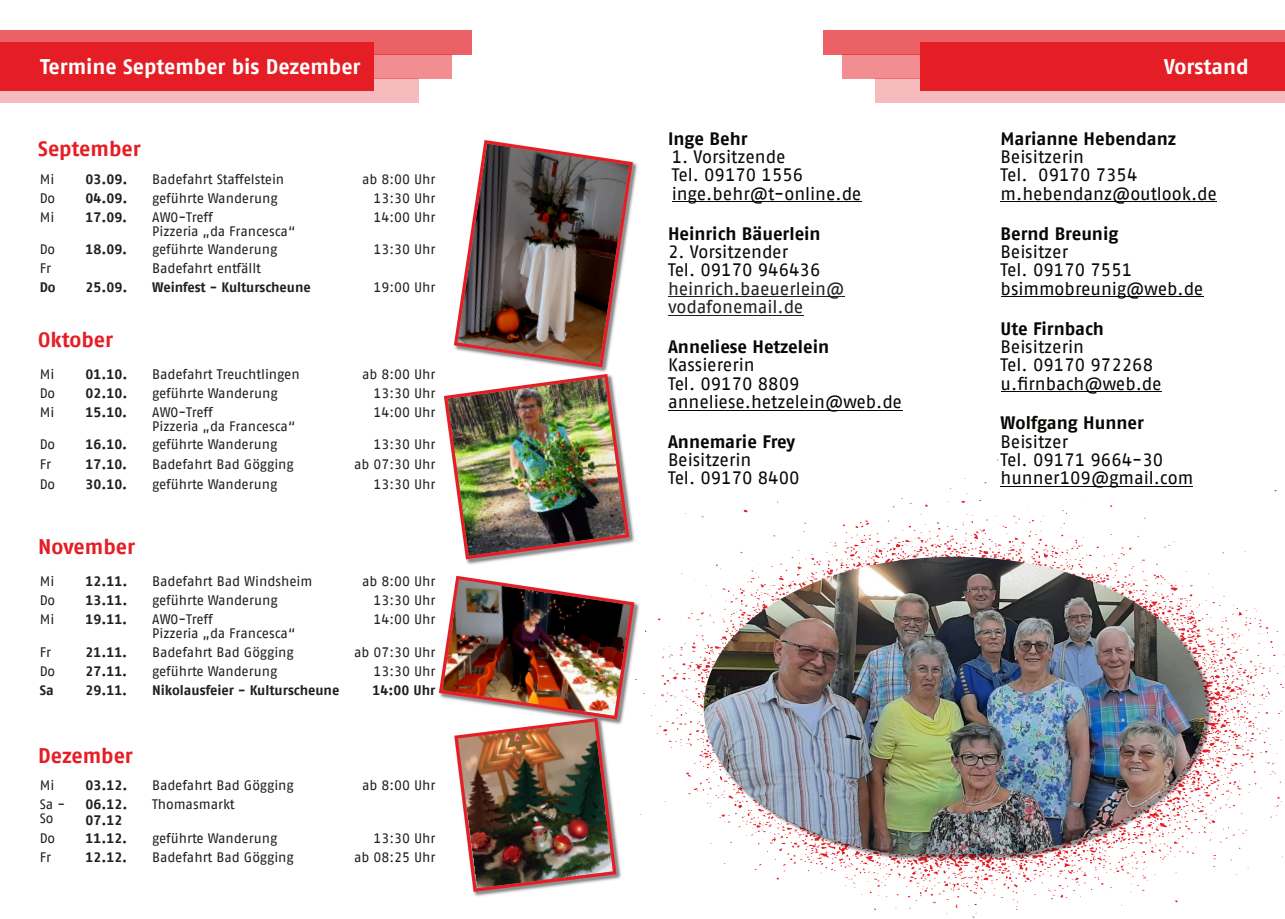
<style>
.page{position:relative;width:1285px;height:919px;background:#fff}
.page>*{position:absolute;margin:0;border:0;box-sizing:border-box;transform-origin:0 0}
.t1{font:700 21.15px "AWO Fago Office";color:#fff}
.t2{font:700 21.15px "AWO Fago Office";letter-spacing:-.005em;color:#e51e25}
.t3{font:18px/18.3px "AWO Fago Office";color:#080704}
.t4{font:700 18px "AWO Fago Office";color:#080704}
.t5{font:18px/18.3px "AWO Fago Office";letter-spacing:-.005em;color:#231f20}
.t6{font:13.8px/14px "AWO Fago Office";color:#231f20}
.t7{font:700 13.8px/16.5px "AWO Fago Office";color:#231f20}
</style>
<div class="page">
<img style="left:465px;top:559px;width:45px;height:6px">
<img style="left:444px;top:374px;width:180px;height:185px">
<img style="left:473px;top:891px;width:47px;height:6px">
<img style="left:439px;top:575px;width:159px;height:316px">
<div style="left:0;top:79px;width:419px;height:24px;background:#e51e25;opacity:.3"></div>
<div style="left:0;top:55px;width:451px;height:24px;background:#e51e25;opacity:.5"></div>
<div style="left:0;top:31px;width:471px;height:24px;background:#e51e25;opacity:.7"></div>
<img style="left:453px;top:162px;width:185px;height:210px">
<img style="left:454px;top:140px;width:178px;height:227px">
<hr style="left:1000px;top:201px;width:216px;height:1px;background:#080704">
<hr style="left:1000px;top:296px;width:203px;height:1px;background:#080704">
<hr style="left:1000px;top:391px;width:161px;height:1px;background:#080704">
<hr style="left:671px;top:201px;width:190px;height:1px;background:#080704">
<hr style="left:668px;top:296px;width:176px;height:1px;background:#231f20">
<hr style="left:668px;top:314px;width:135px;height:1px;background:#231f20">
<hr style="left:668px;top:409px;width:233px;height:1px;background:#080704">
<div style="left:875px;top:78px;width:409px;height:24px;background:#e51e25;opacity:.3"></div>
<div style="left:842px;top:54px;width:442px;height:24px;background:#e51e25;opacity:.5"></div>
<div style="left:822px;top:30px;width:462px;height:24px;background:#e51e25;opacity:.7"></div>
<svg style="left:598px;top:459px;width:686px;height:459px"></svg>
<img style="left:703px;top:556px;width:508px;height:304px">
<img style="left:703px;top:556px;width:502px;height:297px">
<h1 class="t1" style="left:40px;top:57px;width:322px">Termine September bis Dezember</h1>
<h1 class="t2" style="left:38px;top:139px;width:104px">September</h1>
<p class="t6" style="left:40px;top:173px;width:16px">Mi</p>
<p class="t7" style="left:85px;top:171px;width:43px">03.09.</p>
<p class="t6" style="left:152px;top:173px;width:134px">Badefahrt Staffelstein</p>
<p class="t6" style="left:362px;top:173px;width:75px">ab 8:00 Uhr</p>
<p class="t6" style="left:40px;top:192px;width:17px">Do</p>
<p class="t7" style="left:85px;top:190px;width:43px">04.09.</p>
<p class="t6" style="left:152px;top:192px;width:127px">geführte Wanderung</p>
<p class="t6" style="left:373px;top:192px;width:63px">13:30 Uhr</p>
<p class="t6" style="left:40px;top:211px;width:16px">Mi</p>
<p class="t7" style="left:85px;top:209px;width:43px">17.09.</p>
<p class="t6" style="left:152px;top:211px;width:145px">AWO-Treff<br>Pizzeria „da Francesca“</p>
<p class="t6" style="left:373px;top:211px;width:63px">14:00 Uhr</p>
<p class="t6" style="left:40px;top:244px;width:17px">Do</p>
<p class="t7" style="left:85px;top:242px;width:43px">18.09.</p>
<p class="t6" style="left:152px;top:244px;width:127px">geführte Wanderung</p>
<p class="t6" style="left:373px;top:244px;width:63px">13:30 Uhr</p>
<p class="t6" style="left:40px;top:263px;width:13px">Fr</p>
<p class="t6" style="left:152px;top:263px;width:110px">Badefahrt entfällt</p>
<p class="t7" style="left:40px;top:280px;width:17px">Do</p>
<p class="t7" style="left:85px;top:280px;width:43px">25.09.</p>
<p class="t7" style="left:152px;top:280px;width:160px">Weinfest - Kulturscheune</p>
<p class="t6" style="left:373px;top:282px;width:63px">19:00 Uhr</p>
<h1 class="t2" style="left:38px;top:329px;width:76px">Oktober</h1>
<p class="t6" style="left:40px;top:368px;width:16px">Mi</p>
<p class="t7" style="left:85px;top:366px;width:43px">01.10.</p>
<p class="t6" style="left:152px;top:368px;width:149px">Badefahrt Treuchtlingen</p>
<p class="t6" style="left:362px;top:368px;width:75px">ab 8:00 Uhr</p>
<p class="t6" style="left:40px;top:387px;width:17px">Do</p>
<p class="t7" style="left:85px;top:385px;width:43px">02.10.</p>
<p class="t6" style="left:152px;top:387px;width:127px">geführte Wanderung</p>
<p class="t6" style="left:373px;top:387px;width:63px">13:30 Uhr</p>
<p class="t6" style="left:40px;top:406px;width:16px">Mi</p>
<p class="t7" style="left:85px;top:404px;width:43px">15.10.</p>
<p class="t6" style="left:152px;top:406px;width:145px">AWO-Treff<br>Pizzeria „da Francesca“</p>
<p class="t6" style="left:373px;top:406px;width:63px">14:00 Uhr</p>
<p class="t6" style="left:40px;top:439px;width:17px">Do</p>
<p class="t7" style="left:85px;top:437px;width:43px">16.10.</p>
<p class="t6" style="left:152px;top:439px;width:127px">geführte Wanderung</p>
<p class="t6" style="left:373px;top:439px;width:63px">13:30 Uhr</p>
<p class="t6" style="left:40px;top:458px;width:13px">Fr</p>
<p class="t7" style="left:85px;top:456px;width:43px">17.10.</p>
<p class="t6" style="left:152px;top:458px;width:143px">Badefahrt Bad Gögging</p>
<p class="t6" style="left:354px;top:458px;width:83px">ab 07:30 Uhr</p>
<p class="t6" style="left:40px;top:478px;width:17px">Do</p>
<p class="t7" style="left:85px;top:476px;width:43px">30.10.</p>
<p class="t6" style="left:152px;top:478px;width:127px">geführte Wanderung</p>
<p class="t6" style="left:373px;top:478px;width:63px">13:30 Uhr</p>
<h1 class="t2" style="left:38px;top:537px;width:98px">November</h1>
<p class="t6" style="left:40px;top:576px;width:16px">Mi</p>
<p class="t7" style="left:85px;top:574px;width:43px">12.11.</p>
<p class="t6" style="left:152px;top:576px;width:162px">Badefahrt Bad Windsheim</p>
<p class="t6" style="left:362px;top:576px;width:75px">ab 8:00 Uhr</p>
<p class="t6" style="left:40px;top:595px;width:17px">Do</p>
<p class="t7" style="left:85px;top:593px;width:43px">13.11.</p>
<p class="t6" style="left:152px;top:595px;width:127px">geführte Wanderung</p>
<p class="t6" style="left:373px;top:595px;width:63px">13:30 Uhr</p>
<p class="t6" style="left:40px;top:614px;width:16px">Mi</p>
<p class="t7" style="left:85px;top:612px;width:43px">19.11.</p>
<p class="t6" style="left:152px;top:614px;width:145px">AWO-Treff<br>Pizzeria „da Francesca“</p>
<p class="t6" style="left:373px;top:614px;width:63px">14:00 Uhr</p>
<p class="t6" style="left:40px;top:646px;width:13px">Fr</p>
<p class="t7" style="left:85px;top:644px;width:43px">21.11.</p>
<p class="t6" style="left:152px;top:646px;width:143px">Badefahrt Bad Gögging</p>
<p class="t6" style="left:354px;top:646px;width:83px">ab 07:30 Uhr</p>
<p class="t6" style="left:40px;top:665px;width:17px">Do</p>
<p class="t7" style="left:85px;top:663px;width:43px">27.11.</p>
<p class="t6" style="left:152px;top:665px;width:127px">geführte Wanderung</p>
<p class="t6" style="left:373px;top:665px;width:63px">13:30 Uhr</p>
<p class="t7" style="left:40px;top:682px;width:15px">Sa</p>
<p class="t7" style="left:85px;top:682px;width:43px">29.11.</p>
<p class="t7" style="left:152px;top:682px;width:189px">Nikolausfeier - Kulturscheune</p>
<p class="t7" style="left:372px;top:682px;width:64px">14:00 Uhr</p>
<h1 class="t2" style="left:38px;top:745px;width:96px">Dezember</h1>
<p class="t6" style="left:40px;top:779px;width:16px">Mi</p>
<p class="t7" style="left:85px;top:777px;width:43px">03.12.</p>
<p class="t6" style="left:152px;top:779px;width:143px">Badefahrt Bad Gögging</p>
<p class="t6" style="left:362px;top:779px;width:75px">ab 8:00 Uhr</p>
<p class="t6" style="left:40px;top:798px;width:27px">Sa -<br>So</p>
<p class="t7" style="left:85px;top:796px;width:43px">06.12.<br>07.12</p>
<p class="t6" style="left:152px;top:798px;width:84px">Thomasmarkt</p>
<p class="t6" style="left:40px;top:832px;width:17px">Do</p>
<p class="t7" style="left:85px;top:830px;width:43px">11.12.</p>
<p class="t6" style="left:152px;top:832px;width:127px">geführte Wanderung</p>
<p class="t6" style="left:373px;top:832px;width:63px">13:30 Uhr</p>
<p class="t6" style="left:40px;top:851px;width:13px">Fr</p>
<p class="t7" style="left:85px;top:849px;width:43px">12.12.</p>
<p class="t6" style="left:152px;top:851px;width:143px">Badefahrt Bad Gögging</p>
<p class="t6" style="left:354px;top:851px;width:83px">ab 08:25 Uhr</p>
<h2 class="t4" style="left:668px;top:130px;width:81px">Inge Behr</h2>
<h2 class="t3" style="left:671px;top:149px;width:191px">1. Vorsitzende<br>Tel. 09170 1556 inge.behr@t-online.de</h2>
<h2 class="t4" style="left:668px;top:225px;width:154px">Heinrich Bäuerlein</h2>
<h2 class="t3" style="left:668px;top:244px;width:154px">2. Vorsitzender<br>Tel. 09170 946436</h2>
<h2 class="t5" style="left:668px;top:281px;width:178px">heinrich.baeuerlein@ vodafonemail.de</h2>
<h2 class="t4" style="left:668px;top:338px;width:163px">Anneliese Hetzelein</h2>
<h2 class="t3" style="left:668px;top:357px;width:235px">Kassiererin<br>Tel. 09170 8809 anneliese.hetzelein@web.de</h2>
<h2 class="t4" style="left:668px;top:433px;width:129px">Annemarie Frey</h2>
<h2 class="t3" style="left:668px;top:452px;width:133px">Beisitzerin<br>Tel. 09170 8400</h2>
<h1 class="t1" style="left:1163px;top:57px;width:86px">Vorstand</h1>
<h2 class="t4" style="left:1000px;top:130px;width:177px">Marianne Hebendanz</h2>
<h2 class="t3" style="left:1000px;top:149px;width:218px">Beisitzerin<br>Tel. 09170 7354 m.hebendanz@outlook.de</h2>
<h2 class="t4" style="left:1000px;top:225px;width:119px">Bernd Breunig</h2>
<h2 class="t3" style="left:1000px;top:244px;width:204px">Beisitzer<br>Tel. 09170 7551 bsimmobreunig@web.de</h2>
<h2 class="t4" style="left:1000px;top:320px;width:105px">Ute Firnbach</h2>
<h2 class="t3" style="left:1000px;top:339px;width:162px">Beisitzerin<br>Tel. 09170 972268 u.firnbach@web.de</h2>
<h2 class="t4" style="left:1000px;top:415px;width:145px">Wolfgang Hunner</h2>
<h2 class="t3" style="left:1000px;top:434px;width:194px">Beisitzer<br>Tel. 09171 9664-30 hunner109@gmail.com</h2>
</div>
